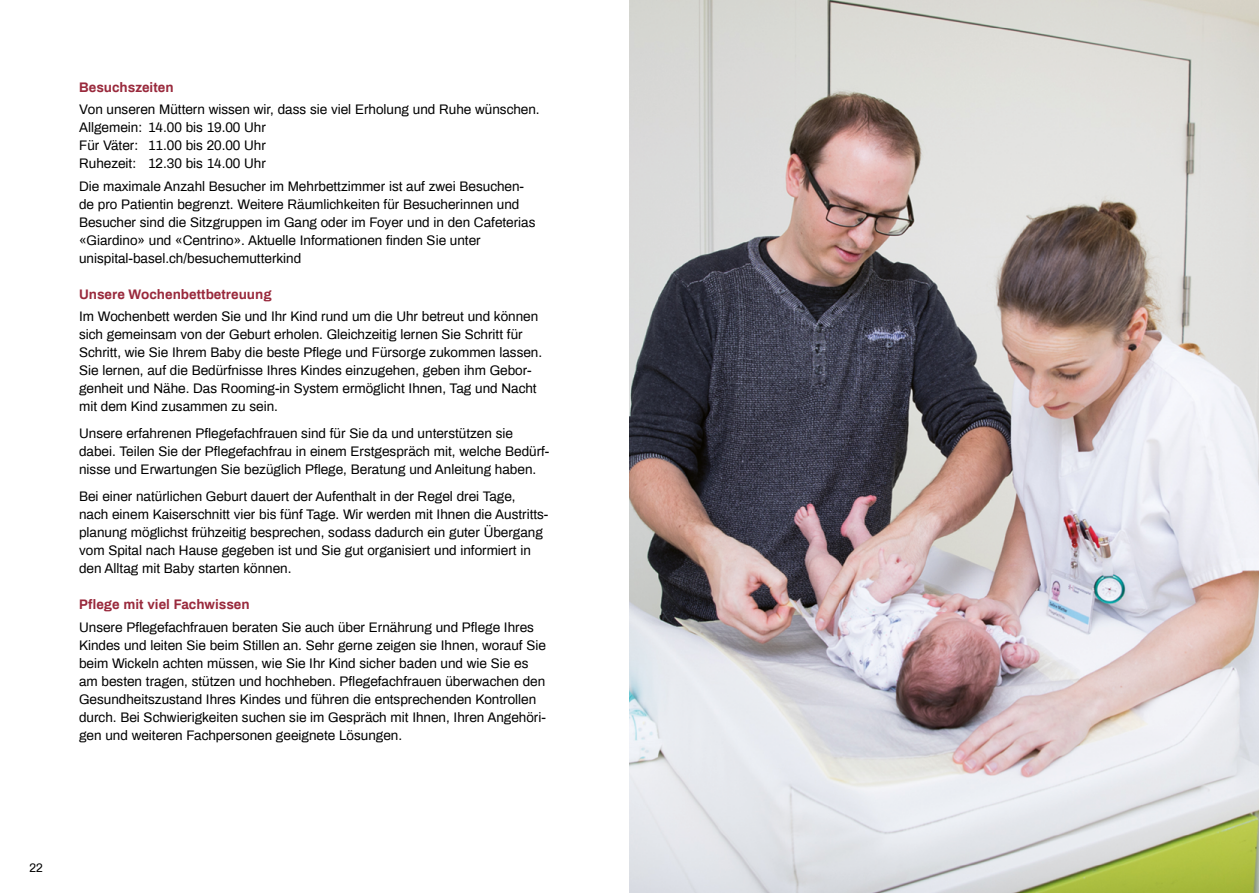
<style>
.page{position:relative;width:1259px;height:893px;background:#fff}
.page>*{position:absolute;margin:0;border:0;box-sizing:border-box;transform-origin:0 0}
.Lauftext_-_AR_R_9Pt{font:13.5px/18px "Archivo";color:#000}
.Lauftext_-_AR_R_9Pt-2{font:700 13.5px "Archivo";color:#99293c}
.t1{font:12px "Archivo";color:#000}
</style>
<div class="page">
<img style="left:630px;top:0;width:629px;height:893px">
<p class="Lauftext_-_AR_R_9Pt-2" style="left:79px;top:77px;width:96px">Besuchszeiten</p>
<p class="Lauftext_-_AR_R_9Pt" style="left:79px;top:100px;width:462px">Von unseren Müttern wissen wir, dass sie viel Erholung und Ruhe wünschen.</p>
<p class="Lauftext_-_AR_R_9Pt" style="left:79px;top:118px;width:188px">Allgemein: 14.00 bis 19.00 Uhr</p>
<p class="Lauftext_-_AR_R_9Pt" style="left:79px;top:136px;width:188px">Für Väter: 11.00 bis 20.00 Uhr</p>
<p class="Lauftext_-_AR_R_9Pt" style="left:79px;top:154px;width:188px">Ruhezeit: 12.30 bis 14.00 Uhr</p>
<p class="Lauftext_-_AR_R_9Pt" style="left:79px;top:176px;width:458px">Die maximale Anzahl Besucher im Mehrbettzimmer ist auf zwei Besuchen&shy;de pro Patientin begrenzt. Weitere Räumlichkeiten für Besucherinnen und Besucher sind die Sitzgruppen im Gang oder im Foyer und in den Cafeterias «Giardino» und «Centrino». Aktuelle Informationen finden Sie unter unispital-basel.ch/besuchemutterkind</p>
<p class="Lauftext_-_AR_R_9Pt-2" style="left:79px;top:284px;width:194px">Unsere Wochenbettbetreuung</p>
<p class="Lauftext_-_AR_R_9Pt" style="left:79px;top:307px;width:464px">Im Wochenbett werden Sie und Ihr Kind rund um die Uhr betreut und können sich gemeinsam von der Geburt erholen. Gleichzeitig lernen Sie Schritt für Schritt, wie Sie Ihrem Baby die beste Pflege und Fürsorge zukommen lassen.<br>Sie lernen, auf die Bedürfnisse Ihres Kindes einzugehen, geben ihm Gebor&shy;genheit und Nähe. Das Rooming-in System ermöglicht Ihnen, Tag und Nacht mit dem Kind zusammen zu sein.</p>
<p class="Lauftext_-_AR_R_9Pt" style="left:79px;top:424px;width:472px">Unsere erfahrenen Pflegefachfrauen sind für Sie da und unterstützen sie dabei. Teilen Sie der Pflegefachfrau in einem Erstgespräch mit, welche Bedürf&shy;nisse und Erwartungen Sie bezüglich Pflege, Beratung und Anleitung haben.</p>
<p class="Lauftext_-_AR_R_9Pt" style="left:79px;top:487px;width:471px">Bei einer natürlichen Geburt dauert der Aufenthalt in der Regel drei Tage,<br>nach einem Kaiserschnitt vier bis fünf Tage. Wir werden mit Ihnen die Austritts&shy;planung möglichst frühzeitig besprechen, sodass dadurch ein guter Übergang vom Spital nach Hause gegeben ist und Sie gut organisiert und informiert in den Alltag mit Baby starten können.</p>
<p class="Lauftext_-_AR_R_9Pt-2" style="left:79px;top:595px;width:172px">Pflege mit viel Fachwissen</p>
<p class="Lauftext_-_AR_R_9Pt" style="left:79px;top:617px;width:468px">Unsere Pflegefachfrauen beraten Sie auch über Ernährung und Pflege Ihres Kindes und leiten Sie beim Stillen an. Sehr gerne zeigen sie Ihnen, worauf Sie beim Wickeln achten müssen, wie Sie Ihr Kind sicher baden und wie Sie es am besten tragen, stützen und hochheben. Pflegefachfrauen überwachen den Gesundheitszustand Ihres Kindes und führen die entsprechenden Kontrollen durch. Bei Schwierigkeiten suchen sie im Gespräch mit Ihnen, Ihren Angehöri&shy;gen und weiteren Fachpersonen geeignete Lösungen.</p>
<p class="t1" style="left:29px;top:859px;width:15px">22</p>
</div>
